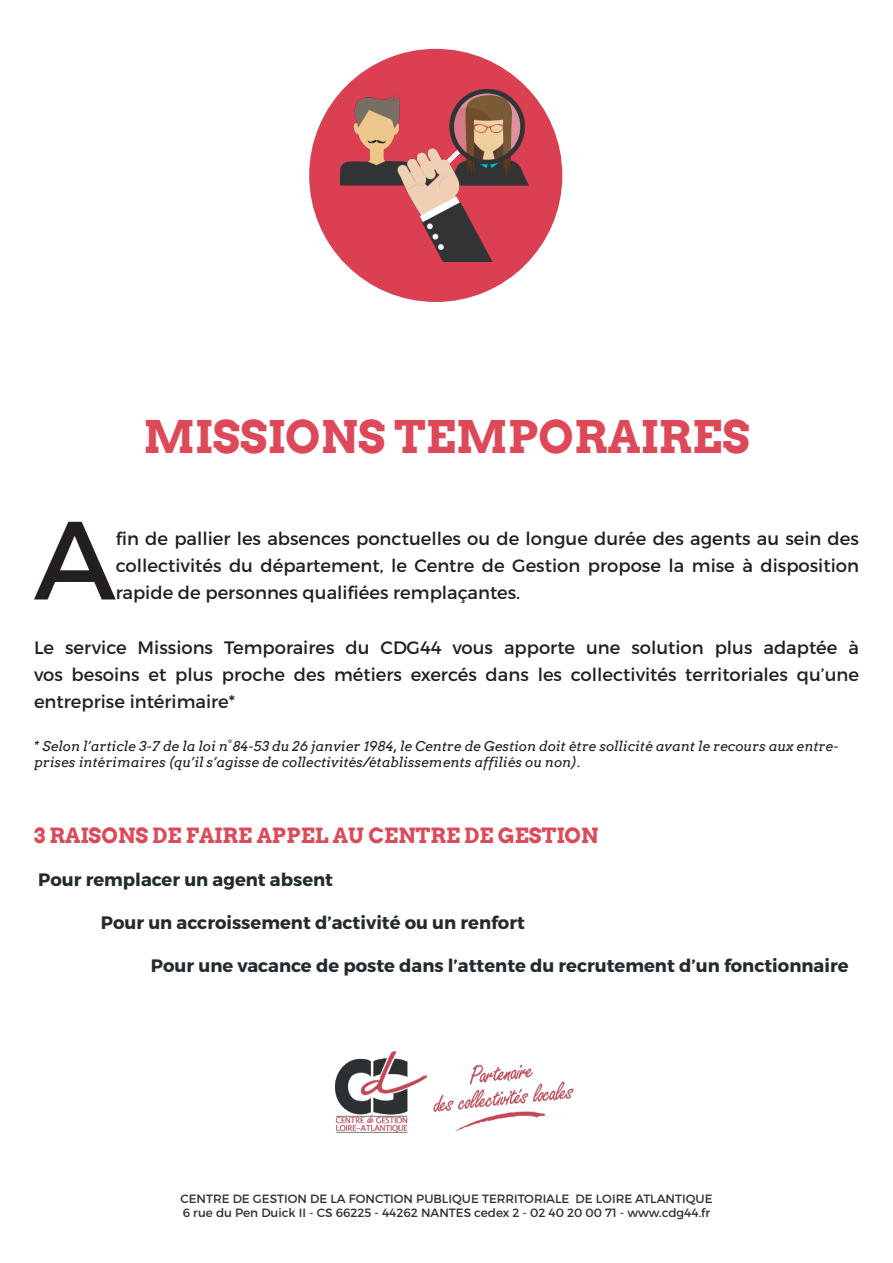
<style>
.page{position:relative;width:893px;height:1263px;background:#fff}
.page>*{position:absolute;margin:0;border:0;box-sizing:border-box;transform-origin:0 0}
.t1{font:111px "Montserrat";color:#231f20}
.t2{font:700 45px "Arvo";color:#dd4959}
.t3{font:700 21px "Arvo";color:#dd4959}
.t4{font:18px/27px "Montserrat";color:#231f20;text-align:justify}
.t5{font:700 18px "Montserrat";color:#242b2f}
.t6{font:italic 13.5px/16.2px "Arvo";color:#231f20}
.t7{font:12px "Montserrat";color:#2e3033}
</style>
<div class="page">
<div style="left:309px;top:49px;width:253px;height:253px;background:#db4052;border-radius:50%"></div>
<img style="left:341px;top:89px;width:190px;height:172px">
<img style="left:336px;top:1051px;width:238px;height:81px">
<p class="t2" style="left:143px;top:409px;width:608px">MISSIONS TEMPORAIRES</p>
<p class="t1" style="left:34px;top:492px;width:83px">A</p>
<p class="t4" style="left:116px;top:525px;width:745px">fin de pallier les absences ponctuelles ou de longue durée des agents au sein des collectivités du département, le Centre de Gestion propose la mise à disposition rapide de personnes qualifiées remplaçantes.</p>
<p class="t4" style="left:34px;top:633px;width:826px">Le service Missions Temporaires du CDG44 vous apporte une solution plus adaptée à vos besoins et plus proche des métiers exercés dans les collectivités territoriales qu’une entreprise intérimaire*</p>
<p class="t6" style="left:34px;top:737px;width:806px">* Selon l’article 3-7 de la loi n°84-53 du 26 janvier 1984, le Centre de Gestion doit être sollicité avant le recours aux entre&shy;prises intérimaires (qu’il s’agisse de collectivités/établissements affiliés ou non).</p>
<p class="t3" style="left:34px;top:822px;width:566px">3 RAISONS DE FAIRE APPEL AU CENTRE DE GESTION</p>
<p class="t5" style="left:38px;top:868px;width:296px">Pour remplacer un agent absent</p>
<p class="t5" style="left:101px;top:911px;width:426px">Pour un accroissement d’activité ou un renfort</p>
<p class="t5" style="left:151px;top:954px;width:699px">Pour une vacance de poste dans l’attente du recrutement d’un fonctionnaire</p>
<p class="t7" style="left:180px;top:1191px;width:534px">CENTRE DE GESTION DE LA FONCTION PUBLIQUE TERRITORIALE DE LOIRE ATLANTIQUE</p>
<p class="t7" style="left:183px;top:1205px;width:529px">6 rue du Pen Duick II - CS 66225 - 44262 NANTES cedex 2 - 02 40 20 00 71 - www.cdg44.fr</p>
</div>
